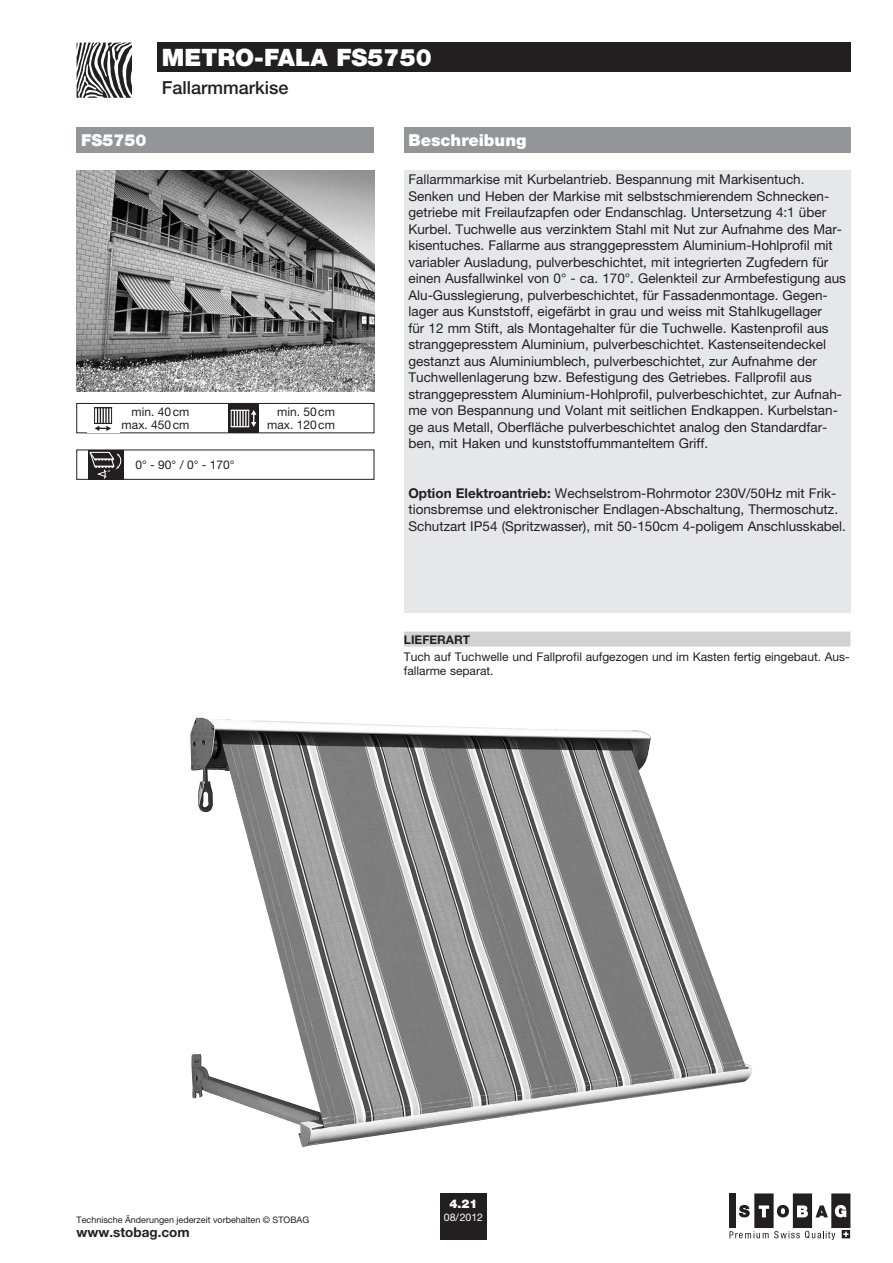
<style>
.page{position:relative;width:893px;height:1263px;background:#fff}
.page>*{position:absolute;margin:0;border:0;box-sizing:border-box;transform-origin:0 0}
.t1{font:900 24px "Helvetica Neue LT Pro";color:#fff}
.t2{font:500 18px "Helvetica Neue LT Pro";color:#231f20}
.t3{font:900 16.5px "Helvetica Neue LT Pro";color:#fff}
.t4{font:13.5px/16.5px "Helvetica Neue LT Pro";color:#231f20}
.t5{font:700 13.5px "Helvetica Neue LT Pro";color:#231f20}
.t6{font:12px/14.2px "Helvetica Neue LT Pro";color:#231f20}
.t7{font:700 12px "Helvetica Neue LT Pro";color:#231f20}
.t8{font:900 12px "Helvetica Neue LT Pro";color:#fff}
.t9{font:10.5px "Helvetica Neue LT Pro";color:#fff}
.t10{font:9px "Helvetica Neue LT Pro";color:#231f20}
.t11{font:7.2px "Myriad";color:#fff;scale:1.11 1}
.s1{font-weight:700}
</style>
<div class="page">
<svg style="left:77px;top:43px;width:55px;height:55px"></svg>
<img style="left:77px;top:170px;width:297px;height:221px">
<img style="left:190px;top:717px;width:562px;height:431px">
<div style="left:404px;top:128px;width:446px;height:25px;background:#939598"></div>
<div style="left:404px;top:170px;width:446px;height:442px;background:#e6e7e9"></div>
<div style="left:404px;top:631px;width:446px;height:15px;background:#d1d2d4"></div>
<svg style="left:729px;top:1193px;width:121px;height:47px"></svg>
<div style="left:440px;top:1193px;width:47px;height:47px;background:#231f20"></div>
<div style="left:77px;top:127px;width:297px;height:26px;background:#939598"></div>
<div style="left:157px;top:42px;width:693px;height:30px;background:#231f20"></div>
<div style="left:77px;top:403px;width:297px;height:30px;border:1px solid #231f20"></div>
<svg style="left:228px;top:404px;width:31px;height:29px"></svg>
<svg style="left:231px;top:410px;width:25px;height:17px"></svg>
<div style="left:88px;top:404px;width:32px;height:28px;background:#fff"></div>
<svg style="left:94px;top:407px;width:18px;height:24px"></svg>
<svg style="left:88px;top:450px;width:36px;height:29px"></svg>
<svg style="left:88px;top:452px;width:34px;height:28px"></svg>
<h1 class="t1" style="left:162px;top:43px;width:271px">metro-Fala FS5750</h1>
<p class="t3" style="left:81px;top:130px;width:67px">FS5750</p>
<h2 class="t2" style="left:162px;top:76px;width:128px">Fallarmmarkise</h2>
<p class="t11" style="left:108px;top:469px;width:4px">°</p>
<p class="t6" style="left:132px;top:404px;width:59px">min. 40cm</p>
<p class="t6" style="left:277px;top:404px;width:59px">min. 50cm</p>
<p class="t6" style="left:122px;top:418px;width:69px">max. 450cm</p>
<p class="t6" style="left:267px;top:418px;width:69px">max. 120cm</p>
<p class="t6" style="left:135px;top:458px;width:101px">0° - 90° / 0° - 170°</p>
<p class="t3" style="left:408px;top:130px;width:119px">Beschreibung</p>
<p class="t4" style="left:408px;top:171px;width:439px">Fallarmmarkise mit Kurbelantrieb. Bespannung mit Markisentuch.<br>Senken und Heben der Markise mit selbstschmierendem Schnecken&shy;getriebe mit Freilaufzapfen oder Endanschlag. Untersetzung 4:1 über Kurbel. Tuchwelle aus verzinktem Stahl mit Nut zur Aufnahme des Mar&shy;kisentuches. Fallarme aus stranggepresstem Aluminium-Hohlprofil mit variabler Ausladung, pulverbeschichtet, mit integrierten Zugfedern für einen Ausfallwinkel von 0° - ca. 170°. Gelenkteil zur Armbefestigung aus Alu-Gusslegierung, pulverbeschichtet, für Fassadenmontage. Gegen&shy;lager aus Kunststoff, eigefärbt in grau und weiss mit Stahlkugellager<br>für 12 mm Stift, als Montagehalter für die Tuchwelle. Kastenprofil aus stranggepresstem Aluminium, pulverbeschichtet. Kastenseitendeckel gestanzt aus Aluminiumblech, pulverbeschichtet, zur Aufnahme der Tuchwellenlagerung bzw. Befestigung des Getriebes. Fallprofil aus stranggepresstem Aluminium-Hohlprofil, pulverbeschichtet, zur Aufnah&shy;me von Bespannung und Volant mit seitlichen Endkappen. Kurbelstan&shy;ge aus Metall, Oberfläche pulverbeschichtet analog den Standardfar&shy;ben, mit Haken und kunststoffummanteltem Griff.</p>
<p class="t4" style="left:408px;top:484px;width:439px"><span class="s1">Option Elektroantrieb:</span> Wechselstrom-Rohrmotor 230V/50Hz mit Frik&shy;tionsbremse und elektronischer Endlagen-Abschaltung, Thermoschutz.<br>Schutzart IP54 (Spritzwasser), mit 50-150cm 4-poligem Anschlusskabel.</p>
<p class="t7" style="left:404px;top:633px;width:68px">lieferart</p>
<p class="t6" style="left:404px;top:649px;width:447px">Tuch auf Tuchwelle und Fallprofil aufgezogen und im Kasten fertig eingebaut. Aus&shy;fallarme separat.</p>
<p class="t10" style="left:77px;top:1214px;width:234px">Technische Änderungen jederzeit vorbehalten © STOBAG</p>
<p class="t5" style="left:77px;top:1224px;width:115px">www.stobag.com</p>
<p class="t8" style="left:449px;top:1197px;width:30px">4.21</p>
<p class="t9" style="left:444px;top:1211px;width:41px">08/2012</p>
</div>
